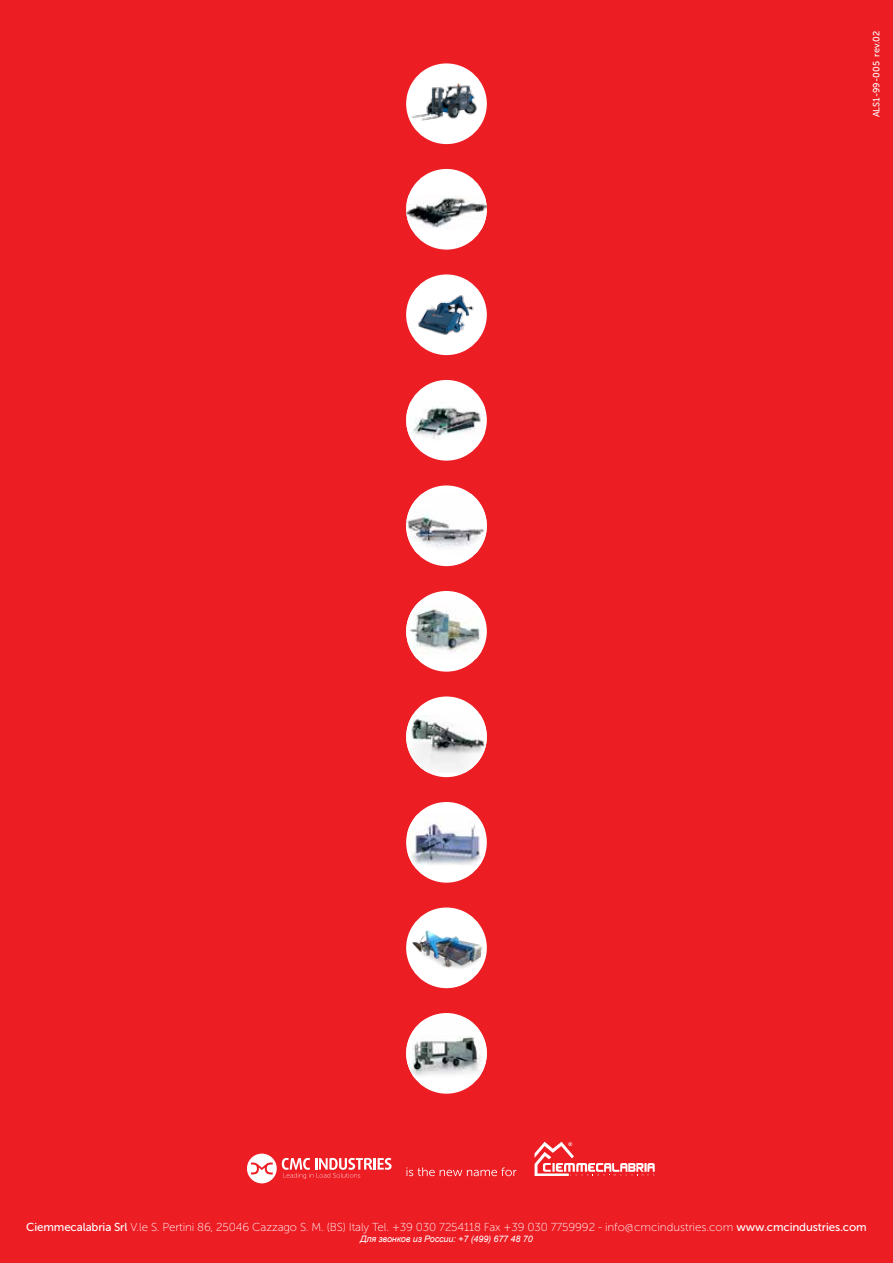
<style>
.page{position:relative;width:893px;height:1263px;background:#ed1d24}
.page>*{position:absolute;margin:0;border:0;box-sizing:border-box;transform-origin:0 0}
.t1{font:11.55px "Museo Sans 100";letter-spacing:-.01em;color:#fff}
.t2{font:9.15px "Museo Sans 500";color:#fff}
.t3{font:italic 9px "Arial";letter-spacing:-.01em;color:#fff}
.s1{font-family:"Museo Sans 500"}
</style>
<div class="page">
<svg style="left:535px;top:1142px;width:120px;height:34px"></svg>
<svg style="left:406px;top:1167px;width:110px;height:9px"></svg>
<div style="left:247px;top:1153px;width:30px;height:30px;background:#fff;border-radius:50%"></div>
<svg style="left:251px;top:1162px;width:22px;height:12px"></svg>
<svg style="left:282px;top:1158px;width:110px;height:21px"></svg>
<div style="left:406px;top:380px;width:81px;height:81px;background:#fff;border-radius:50%"></div>
<img style="left:406px;top:402px;width:79px;height:39px">
<div style="left:406px;top:169px;width:81px;height:81px;background:#fff;border-radius:50%"></div>
<img style="left:406px;top:195px;width:81px;height:35px">
<div style="left:406px;top:274px;width:81px;height:81px;background:#fff;border-radius:50%"></div>
<img style="left:418px;top:295px;width:56px;height:40px">
<div style="left:406px;top:485px;width:81px;height:81px;background:#fff;border-radius:50%"></div>
<img style="left:406px;top:494px;width:81px;height:60px">
<div style="left:406px;top:591px;width:81px;height:81px;background:#fff;border-radius:50%"></div>
<img style="left:406px;top:602px;width:75px;height:57px">
<div style="left:406px;top:802px;width:81px;height:81px;background:#fff;border-radius:50%"></div>
<img style="left:408px;top:814px;width:77px;height:51px">
<div style="left:406px;top:1013px;width:81px;height:81px;background:#fff;border-radius:50%"></div>
<img style="left:406px;top:1019px;width:81px;height:59px">
<div style="left:406px;top:696px;width:81px;height:81px;background:#fff;border-radius:50%"></div>
<img style="left:406px;top:714px;width:81px;height:59px">
<div style="left:406px;top:63px;width:81px;height:81px;background:#fff;border-radius:50%"></div>
<img style="left:412px;top:82px;width:65px;height:39px">
<div style="left:406px;top:907px;width:81px;height:81px;background:#fff;border-radius:50%"></div>
<img style="left:411px;top:926px;width:71px;height:48px">
<p class="t2" style="left:871px;top:117px;width:88px;rotate:-90deg">ALS1-99-005 rev.02</p>
<p class="t1" style="left:26px;top:1220px;width:842px"><span class="s1">Ciemmecalabria Srl</span> V.le S. Pertini 86, 25046 Cazzago S. M. (BS) Italy Tel. +39 030 7254118 Fax +39 030 7759992 - info@cmcindustries.com <span class="s1">www.cmcindustries.com</span></p>
<p class="t3" style="left:360px;top:1233px;width:174px">Для звонков из России: +7 (499) 677 48 70</p>
</div>
